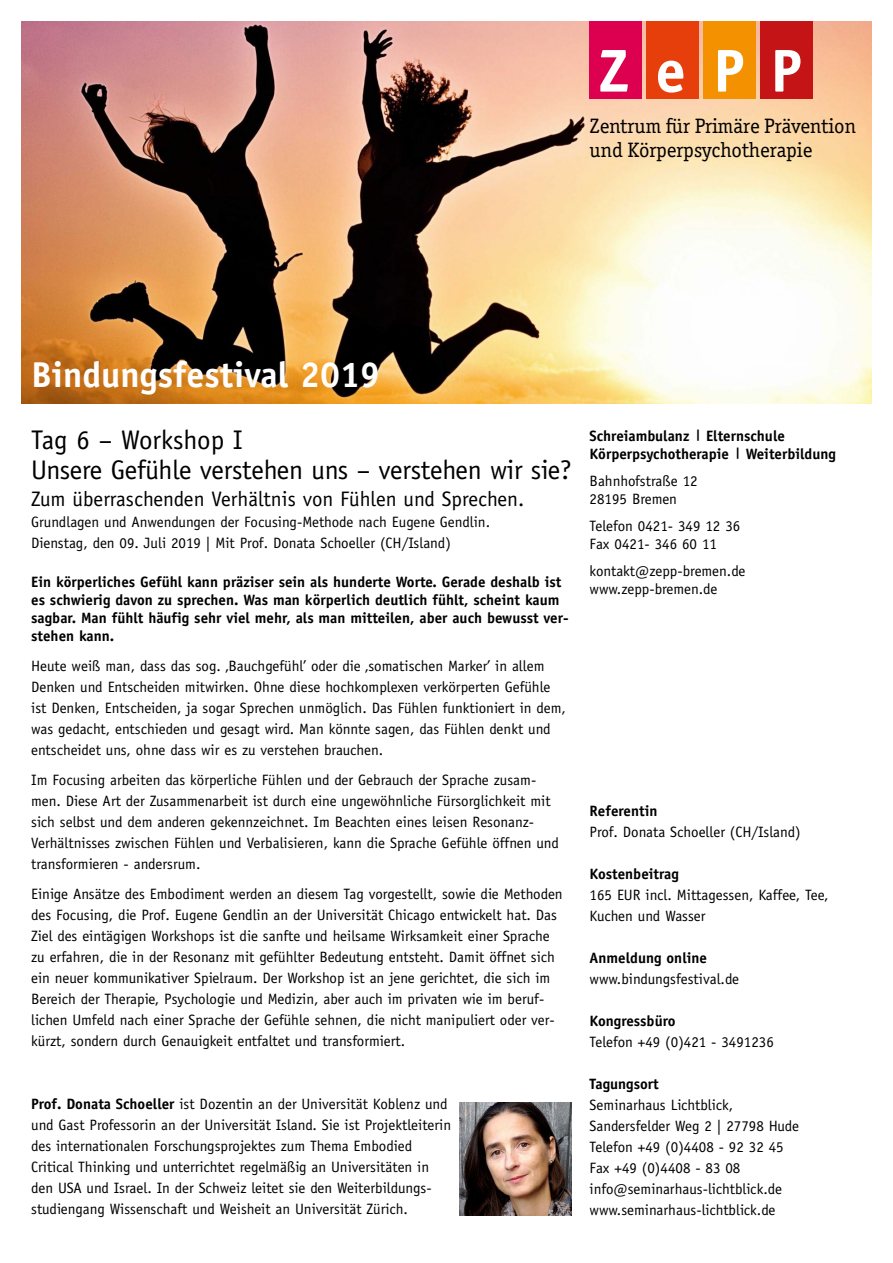
<style>
.page{position:relative;width:893px;height:1263px;background:#fff}
.page>*{position:absolute;margin:0;border:0;box-sizing:border-box;transform-origin:0 0}
.t1{font:700 36px "Officina Sans";color:#fff}
.t2{font:27px/30px "Officina Sans";letter-spacing:-.01em;color:#000}
.t3{font:21px/24px "Officina Serif";color:#000}
.t4{font:21px "Officina Sans";color:#000}
.t5{font:15px/21px "Officina Sans";color:#000}
.t6{font:700 15px/18px "Officina Sans";color:#000}
.s1{font-weight:700}
</style>
<div class="page">
<img style="left:21px;top:21px;width:851px;height:383px">
<div style="left:589px;top:21px;width:53px;height:78px;background:#de0050"></div>
<div style="left:646px;top:21px;width:53px;height:78px;background:#e73f0c"></div>
<div style="left:703px;top:21px;width:53px;height:78px;background:#f39100"></div>
<div style="left:761px;top:21px;width:52px;height:78px;background:#c51415"></div>
<svg style="left:600px;top:50px;width:200px;height:43px"></svg>
<img style="left:459px;top:1103px;width:113px;height:112px">
<h3 class="t3" style="left:590px;top:114px;width:268px">Zentrum für Primäre Prävention und Körperpsychotherapie</h3>
<h1 class="t1" style="left:31px;top:352px;width:351px">Bindungsfestival 2019</h1>
<h2 class="t2" style="left:31px;top:424px;width:542px">Tag 6 – Workshop I<br>Unsere Gefühle verstehen uns – verstehen wir sie?</h2>
<h3 class="t4" style="left:31px;top:486px;width:495px">Zum überraschenden Verhältnis von Fühlen und Sprechen.</h3>
<p class="t5" style="left:31px;top:511px;width:460px">Grundlagen und Anwendungen der Focusing-Methode nach Eugene Gendlin.<br>Dienstag, den 09. Juli 2019 | Mit Prof. Donata Schoeller (CH/Island)</p>
<p class="t6" style="left:31px;top:572px;width:539px">Ein körperliches Gefühl kann präziser sein als hunderte Worte. Gerade deshalb ist es schwierig davon zu sprechen. Was man körperlich deutlich fühlt, scheint kaum sagbar. Man fühlt häufig sehr viel mehr, als man mitteilen, aber auch bewusst ver&shy;stehen kann.</p>
<p class="t5" style="left:31px;top:655px;width:536px">Heute weiß man, dass das sog. ‚Bauchgefühl’ oder die ‚somatischen Marker’ in allem Denken und Entscheiden mitwirken. Ohne diese hochkomplexen verkörperten Gefühle ist Denken, Entscheiden, ja sogar Sprechen unmöglich. Das Fühlen funktioniert in dem, was gedacht, entschieden und gesagt wird. Man könnte sagen, das Fühlen denkt und entscheidet uns, ohne dass wir es zu verstehen brauchen.</p>
<p class="t5" style="left:31px;top:769px;width:529px">Im Focusing arbeiten das körperliche Fühlen und der Gebrauch der Sprache zusam&shy;men. Diese Art der Zusammenarbeit ist durch eine ungewöhnliche Fürsorglichkeit mit sich selbst und dem anderen gekennzeichnet. Im Beachten eines leisen Resonanz-Verhältnisses zwischen Fühlen und Verbalisieren, kann die Sprache Gefühle öffnen und transformieren - andersrum.</p>
<p class="t5" style="left:31px;top:883px;width:533px">Einige Ansätze des Embodiment werden an diesem Tag vorgestellt, sowie die Methoden des Focusing, die Prof. Eugene Gendlin an der Universität Chicago entwickelt hat. Das Ziel des eintägigen Workshops ist die sanfte und heilsame Wirksamkeit einer Sprache zu erfahren, die in der Resonanz mit gefühlter Bedeutung entsteht. Damit öffnet sich ein neuer kommunikativer Spielraum. Der Workshop ist an jene gerichtet, die sich im Bereich der Therapie, Psychologie und Medizin, aber auch im privaten wie im beruf&shy;lichen Umfeld nach einer Sprache der Gefühle sehnen, die nicht manipuliert oder ver&shy;kürzt, sondern durch Genauigkeit entfaltet und transformiert.</p>
<p class="t5" style="left:31px;top:1093px;width:422px"><span class="s1">Prof. Donata Schoeller</span> ist Dozentin an der Universität Koblenz und und Gast Professorin an der Universität Island. Sie ist Projektleiterin des internationalen Forschungsprojektes zum Thema Embodied Critical Thinking und unterrichtet regelmäßig an Universitäten in den USA und Israel. In der Schweiz leitet sie den Weiterbildungs&shy;studiengang Wissenschaft und Weisheit an Universität Zürich.</p>
<p class="t6" style="left:590px;top:427px;width:248px">Schreiambulanz <sup>|</sup> Elternschule<br>Körperpsychotherapie <sup>|</sup> Weiterbildung</p>
<p class="t5" style="left:590px;top:472px;width:110px;line-height:18px">Bahnhofstraße 12<br>28195 Bremen</p>
<p class="t5" style="left:590px;top:517px;width:152px;line-height:18px">Telefon 0421- 349 12 36<br>Fax 0421- 346 60 11</p>
<p class="t5" style="left:590px;top:562px;width:157px;line-height:18px">kontakt@zepp-bremen.de www.zepp-bremen.de</p>
<p class="t6" style="left:590px;top:802px;width:69px">Referentin</p>
<p class="t5" style="left:590px;top:821px;width:213px">Prof. Donata Schoeller (CH/Island)</p>
<p class="t6" style="left:590px;top:865px;width:91px">Kostenbeitrag</p>
<p class="t5" style="left:590px;top:884px;width:240px">165 EUR incl. Mittagessen, Kaffee, Tee,<br>Kuchen und Wasser</p>
<p class="t6" style="left:590px;top:949px;width:119px">Anmeldung online</p>
<p class="t5" style="left:590px;top:968px;width:151px">www.bindungsfestival.de</p>
<p class="t6" style="left:590px;top:1012px;width:87px">Kongressbüro</p>
<p class="t5" style="left:590px;top:1031px;width:186px">Telefon +49 (0)421 - 3491236</p>
<p class="t6" style="left:590px;top:1075px;width:71px">Tagungsort</p>
<p class="t5" style="left:590px;top:1094px;width:211px">Seminarhaus Lichtblick,<br>Sandersfelder Weg 2 | 27798 Hude<br>Telefon +49 (0)4408 - 92 32 45<br>Fax +49 (0)4408 - 83 08 info@seminarhaus-lichtblick.de www.seminarhaus-lichtblick.de</p>
</div>
